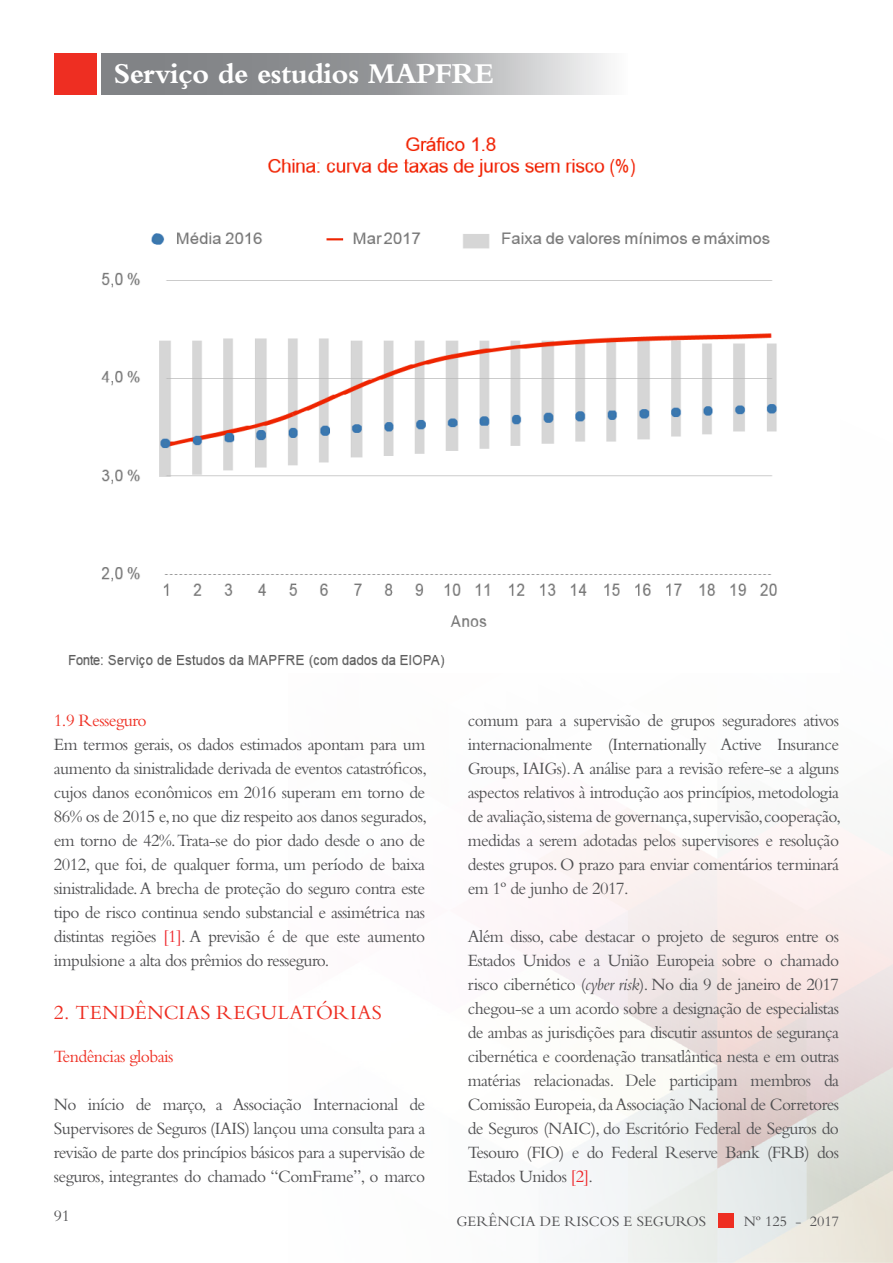
<style>
.page{position:relative;width:893px;height:1263px;background:#fff}
.page>*{position:absolute;margin:0;border:0;box-sizing:border-box;transform-origin:0 0}
.t1{font:700 30px "Bembo Std";letter-spacing:-.025em;color:#fff}
.t2{font:21px "Bembo Std";letter-spacing:.01em;color:#ee2e22}
.t3{font:18px/24px "Bembo Std";letter-spacing:-.03em;color:#505052;text-align:justify}
.t4{font:18px "Bembo Std";letter-spacing:-.03em;color:#ef3024}
.t5{font:16.5px "Bembo Std";color:#505052}
.t6{font:15px "Bembo Std";color:#505052}
.s1{color:#ee272b}
.s2{font-style:italic}
</style>
<div class="page">
<svg style="left:503px;top:808px;width:390px;height:455px"></svg>
<div style="left:54px;top:54px;width:43px;height:41px;background:#ee2e22"></div>
<svg style="left:101px;top:54px;width:506px;height:41px;background:#a1a3a5"></svg>
<div style="left:718px;top:1213px;width:15px;height:15px;background:#ee2e22"></div>
<img style="left:68px;top:137px;width:709px;height:531px">
<h1 class="t1" style="left:114px;top:57px;width:382px">Serviço de estudios MAPFRE</h1>
<p class="t4" style="left:54px;top:710px;width:94px">1.9 Resseguro</p>
<p class="t3" style="left:54px;top:732px;width:375px">Em termos gerais, os dados estimados apontam para um aumento da sinistralidade derivada de eventos catastróficos, cujos danos econômicos em 2016 superam em torno de 86% os de 2015 e, no que diz respeito aos danos segurados, em torno de 42%. Trata-se do pior dado desde o ano de 2012, que foi, de qualquer forma, um período de baixa sinistralidade. A brecha de proteção do seguro contra este tipo de risco continua sendo substancial e assimétrica nas distintas regiões <span class="s1">[1]</span>. A previsão é de que este aumento impulsione a alta dos prêmios do resseguro.</p>
<p class="t2" style="left:54px;top:1000px;width:329px">2. TENDÊNCIAS REGULATÓRIAS</p>
<p class="t4" style="left:54px;top:1046px;width:121px">Tendências globais</p>
<p class="t3" style="left:54px;top:1092px;width:373px">No início de março, a Associação Internacional de Supervisores de Seguros (IAIS) lançou uma consulta para a revisão de parte dos princípios básicos para a supervisão de seguros, integrantes do chamado “ComFrame”, o marco</p>
<p class="t5" style="left:54px;top:1206px;width:18px">91</p>
<p class="t3" style="left:468px;top:708px;width:375px">comum para a supervisão de grupos seguradores ativos internacionalmente (Internationally Active Insurance Groups, IAIGs). A análise para a revisão refere-se a alguns aspectos relativos à introdução aos princípios, metodologia de avaliação, sistema de governança, supervisão, cooperação, medidas a serem adotadas pelos supervisores e resolução destes grupos. O prazo para enviar comentários terminará em 1º de junho de 2017.</p>
<p class="t3" style="left:468px;top:924px;width:373px">Além disso, cabe destacar o projeto de seguros entre os Estados Unidos e a União Europeia sobre o chamado risco cibernético (<span class="s2">cyber risk</span>). No dia 9 de janeiro de 2017 chegou-se a um acordo sobre a designação de especialistas de ambas as jurisdições para discutir assuntos de segurança cibernética e coordenação transatlântica nesta e em outras matérias relacionadas. Dele participam membros da Comissão Europeia, da Associação Nacional de Corretores de Seguros (NAIC), do Escritório Federal de Seguros do Tesouro (FIO) e do Federal Reserve Bank (FRB) dos Estados Unidos <span class="s1">[2]</span>.</p>
<p class="t6" style="left:457px;top:1212px;width:251px">GERÊNCIA DE RISCOS E SEGUROS</p>
<p class="t6" style="left:744px;top:1212px;width:97px">Nº 125 - 2017</p>
</div>
